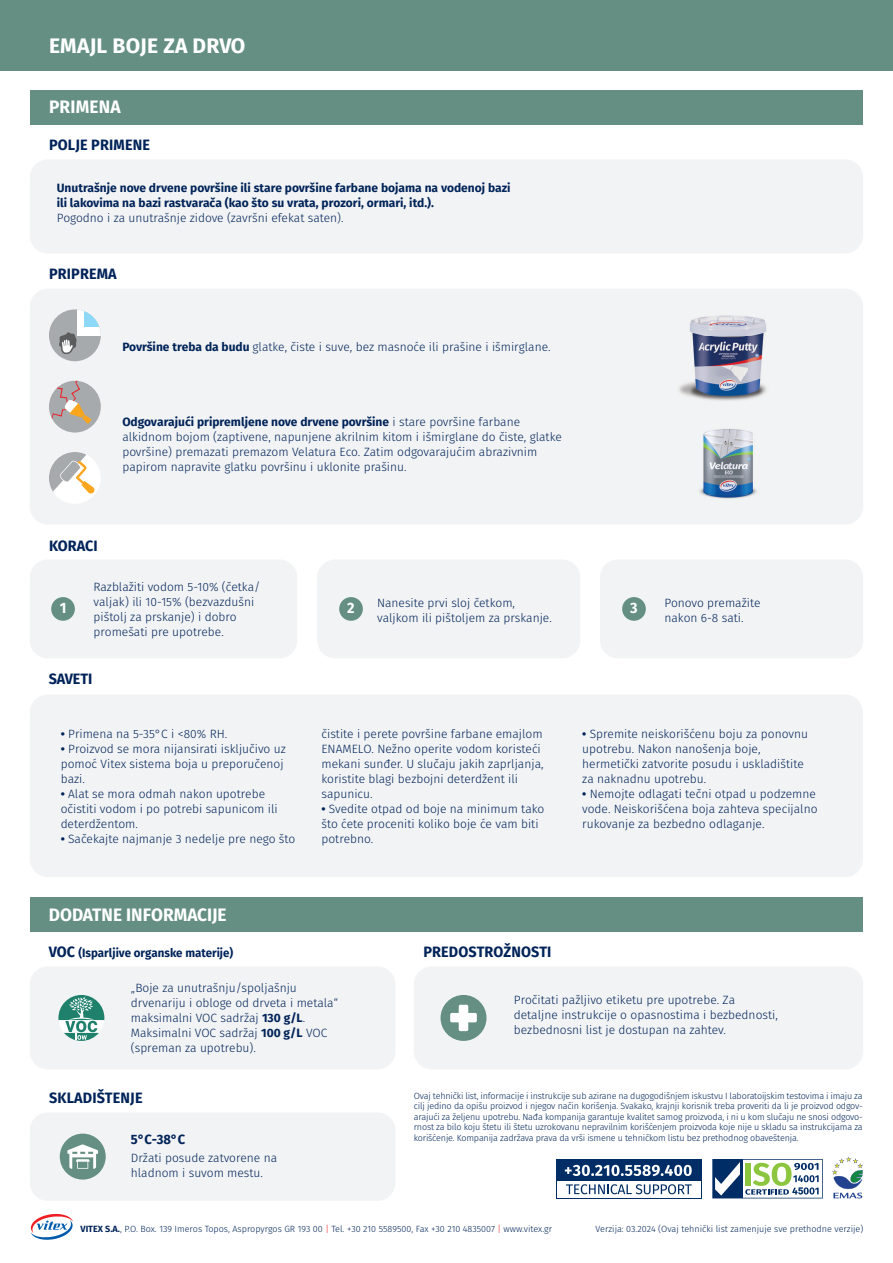
<style>
.page{position:relative;width:893px;height:1263px;background:#fff}
.page>*{position:absolute;margin:0;border:0;box-sizing:border-box;transform-origin:0 0}
.t1{font:700 21px "Fira Sans";letter-spacing:.01em;color:#fff}
.t2{font:700 18px "Fira Sans";color:#fff;scale:.96 1}
.t3{font:700 15px "Fira Sans";letter-spacing:.01em;color:#002359;scale:.96 1}
.t4{font:700 15px "Fira Sans";color:#fff;scale:.96 1}
.t5{font:700 13.5px "Fira Sans";color:#002359;scale:.96 1}
.t6{font:300 12px/15px "Fira Sans";color:#002359}
.t7{font:700 12px/15px "Fira Sans";color:#002359}
.t8{font:700 12px "Fira Sans";color:#002359;scale:.96 1}
.t9{font:300 9px/10.5px "Fira Sans";color:#002359;text-align:justify}
.s1{font-weight:700}
.s2{font-size:15px}
.s3{color:#ee1d23}
</style>
<div class="page">
<div style="left:30px;top:289px;width:833px;height:235px;background:#f2f3f4;border-radius:18px"></div>
<div style="left:30px;top:90px;width:833px;height:34px;background:#648f82"></div>
<div style="left:30px;top:898px;width:833px;height:34px;background:#648f82"></div>
<div style="left:30px;top:966px;width:365px;height:103px;background:#f2f3f4;border-radius:18px"></div>
<div style="left:414px;top:966px;width:449px;height:103px;background:#f2f3f4;border-radius:18px"></div>
<svg style="left:58px;top:995px;width:46px;height:46px"></svg>
<div style="left:30px;top:1112px;width:365px;height:89px;background:#f2f3f4;border-radius:18px"></div>
<div style="left:30px;top:159px;width:833px;height:94px;background:#f2f3f4;border-radius:18px"></div>
<div style="left:30px;top:694px;width:833px;height:183px;background:#f2f3f4;border-radius:18px"></div>
<div style="left:60px;top:1133px;width:46px;height:46px;background:#648f82;border-radius:50%"></div>
<svg style="left:67px;top:1144px;width:31px;height:25px"></svg>
<div style="left:441px;top:995px;width:45px;height:46px;background:#648f82;border-radius:50%"></div>
<svg style="left:450px;top:1005px;width:27px;height:26px"></svg>
<div style="left:0;top:0;width:893px;height:70px;background:#648f82"></div>
<svg style="left:832px;top:1157px;width:31px;height:41px"></svg>
<div style="left:556px;top:1159px;width:146px;height:39px;background:#002d66"></div>
<div style="left:557px;top:1181px;width:144px;height:16px;background:#fff"></div>
<svg style="left:566px;top:1184px;width:126px;height:10px"></svg>
<svg style="left:565px;top:1165px;width:127px;height:11px"></svg>
<div style="left:30px;top:559px;width:267px;height:99px;background:#f2f3f4;border-radius:18px"></div>
<div style="left:317px;top:559px;width:263px;height:99px;background:#f2f3f4;border-radius:18px"></div>
<div style="left:600px;top:559px;width:263px;height:99px;background:#f2f3f4;border-radius:18px"></div>
<div style="left:51px;top:597px;width:24px;height:24px;background:#648f82;border-radius:50%"></div>
<div style="left:339px;top:597px;width:24px;height:24px;background:#648f82;border-radius:50%"></div>
<div style="left:622px;top:597px;width:24px;height:24px;background:#648f82;border-radius:50%"></div>
<svg style="left:49px;top:452px;width:51px;height:52px"></svg>
<div style="left:49px;top:309px;width:52px;height:52px;background:#a7aaac;border-radius:26px"></div>
<div style="left:77px;top:309px;width:24px;height:27px;background:#fff"></div>
<svg style="left:85px;top:309px;width:16px;height:18px"></svg>
<svg style="left:59px;top:332px;width:18px;height:22px"></svg>
<div style="left:49px;top:381px;width:52px;height:52px;background:#a7aaac;border-radius:26px"></div>
<svg style="left:50px;top:381px;width:42px;height:43px"></svg>
<svg style="left:712px;top:1159px;width:111px;height:39px"></svg>
<svg style="left:30px;top:1213px;width:43px;height:27px"></svg>
<img style="left:690px;top:315px;width:77px;height:61px">
<img style="left:679px;top:376px;width:24px;height:23px">
<img style="left:703px;top:376px;width:45px;height:25px">
<img style="left:748px;top:376px;width:19px;height:23px">
<img style="left:699px;top:428px;width:58px;height:71px">
<h1 class="t1" style="left:49px;top:31px;width:198px">EMAJL BOJE ZA DRVO</h1>
<h2 class="t2" style="left:49px;top:94px;width:76px">PRIMENA</h2>
<p class="t3" style="left:49px;top:134px;width:107px">POLJE PRIMENE</p>
<p class="t7" style="left:57px;top:181px;width:455px">Unutrašnje nove drvene površine ili stare površine farbane bojama na vodenoj bazi ili lakovima na bazi rastvarača (kao što su vrata, prozori, ormari, itd.).</p>
<p class="t6" style="left:57px;top:211px;width:288px">Pogodno i za unutrašnje zidove (završni efekat saten).</p>
<p class="t3" style="left:49px;top:264px;width:72px">PRIPREMA</p>
<p class="t6" style="left:122px;top:340px;width:430px"><span class="s1">Površine treba da budu</span> glatke, čiste i suve, bez masnoć e ili prašine i išmirglane.</p>
<p class="t6" style="left:122px;top:415px;width:441px"><span class="s1">Odgovarajući pripremljene nove drvene površine</span> i stare površine farbane alkidnom bojom (zaptivene, napunjene akrilnim kitom i išmirglane do čiste, glatke površine) premazati premazom Velatura Eco. Zatim odgovarajuć im abrazivnim papirom napravite glatku površinu i uklonite prašinu.</p>
<p class="t3" style="left:49px;top:535px;width:52px">KORACI</p>
<p class="t6" style="left:94px;top:580px;width:168px">Razblažiti vodom 5-10% (četka/ valjak) ili 10-15% (bezvazdušni pištolj za prskanje) i dobro promešati pre upotrebe.</p>
<p class="t6" style="left:377px;top:596px;width:176px">Nanesite prvi sloj četkom, valjkom ili pištoljem za prskanje.</p>
<p class="t6" style="left:664px;top:596px;width:97px">Ponovo premažite nakon 6-8 sati.</p>
<p class="t4" style="left:60px;top:597px;width:8px">1</p>
<p class="t4" style="left:347px;top:597px;width:9px">2</p>
<p class="t4" style="left:630px;top:597px;width:9px">3</p>
<p class="t3" style="left:49px;top:668px;width:47px">SAVETI</p>
<p class="t6" style="left:61px;top:727px;width:168px"><span class="s1">•</span> Primena na 5-35°C i &lt;80% RH.</p>
<p class="t6" style="left:61px;top:742px;width:227px"><span class="s1">•</span> Proizvod se mora nijansirati isključivo uz pomoć Vitex sistema boja u preporučenoj bazi.</p>
<p class="t6" style="left:61px;top:787px;width:219px"><span class="s1">•</span> Alat se mora odmah nakon upotrebe očistiti vodom i po potrebi sapunicom ili deterdžentom.</p>
<p class="t6" style="left:61px;top:832px;width:236px"><span class="s1">•</span> Sačekajte najmanje 3 nedelje pre nego što</p>
<h2 class="t2" style="left:49px;top:902px;width:187px">DODATNE INFORMACIJE</h2>
<p class="t6" style="left:321px;top:727px;width:224px">čistite i perete površine farbane emajlom ENAMELO. Nežno operite vodom koristeć i mekani sunđer. U slučaju jakih zaprljanja, koristite blagi bezbojni deterdžent ili sapunicu.</p>
<p class="t6" style="left:321px;top:802px;width:224px"><span class="s1">•</span> Svedite otpad od boje na minimum tako što ć ete proceniti koliko boje ć e vam biti potrebno.</p>
<p class="t6" style="left:582px;top:727px;width:227px"><span class="s1">•</span> Spremite neiskorišć enu boju za ponovnu upotrebu. Nakon nanošenja boje, hermetički zatvorite posudu i uskladištite za naknadnu upotrebu.</p>
<p class="t6" style="left:582px;top:787px;width:237px"><span class="s1">•</span> Nemojte odlagati tečni otpad u podzemne vode. Neiskorišćena boja zahteva specijalno rukovanje za bezbedno odlaganje.</p>
<p class="t8" style="left:49px;top:944px;width:194px"><span class="s2">VOC</span> (Isparljive organske materije)</p>
<p class="t3" style="left:423px;top:941px;width:135px">PREDOSTROŽNOSTI</p>
<p class="t6" style="left:131px;top:981px;width:209px">„Boje za unutrašnju/spoljašnju drvenariju i obloge od drveta i metala“ maksimalni VOC sadržaj <span class="s1">130 g/L</span>.<br>Maksimalni VOC sadržaj <span class="s1">100 g/L</span> VOC (spreman za upotrebu).</p>
<p class="t6" style="left:514px;top:993px;width:266px">Pročitati pažljivo etiketu pre upotrebe. Za detaljne instrukcije o opasnostima i bezbednosti, bezbednosni list je dostupan na zahtev.</p>
<p class="t3" style="left:49px;top:1087px;width:99px">SKLADIŠTENJE</p>
<p class="t5" style="left:131px;top:1130px;width:58px">5°C-38°C</p>
<p class="t6" style="left:131px;top:1151px;width:148px">Držati posude zatvorene na hladnom i suvom mestu.</p>
<p class="t9" style="left:414px;top:1091px;width:450px">Ovaj tehnički list, informacije i instrukcije sub azirane na dugogodišnjem iskustvu I laboratoijskim testovima i imaju za cilj jedino da opišu proizvod i njegov način korišenja. Svakako, krajnji korisnik treba proveriti da li je proizvod odgov&shy;arajući za željenu upotrebu. Nađa kompanija garantuje kvalitet samog proizvoda, i ni u kom slučaju ne snosi odgovo&shy;rnost za bilo koju štetu ili štetu uzrokovanu nepravilnim korišćenjem proizvoda koje nije u skladu sa instrukcijama za korišćenje. Kompanija zadržava prava da vrši ismene u tehničkom listu bez prethodnog obaveštenja.</p>
<p class="t9" style="left:81px;top:1225px;width:473px"><span class="s1">VITEX S.A.</span>, P.O. Box. 139 Imeros Topos, Aspropyrgos GR 193 00 <span class="s3">|</span> Τel. +30 210 5589500, Fax +30 210 4835007 <span class="s3">|</span> www.vitex.gr</p>
<p class="t9" style="left:596px;top:1225px;width:269px">Verzija: 03.2024 (Ovaj tehnički list zamenjuje sve prethodne verzije)</p>
</div>
